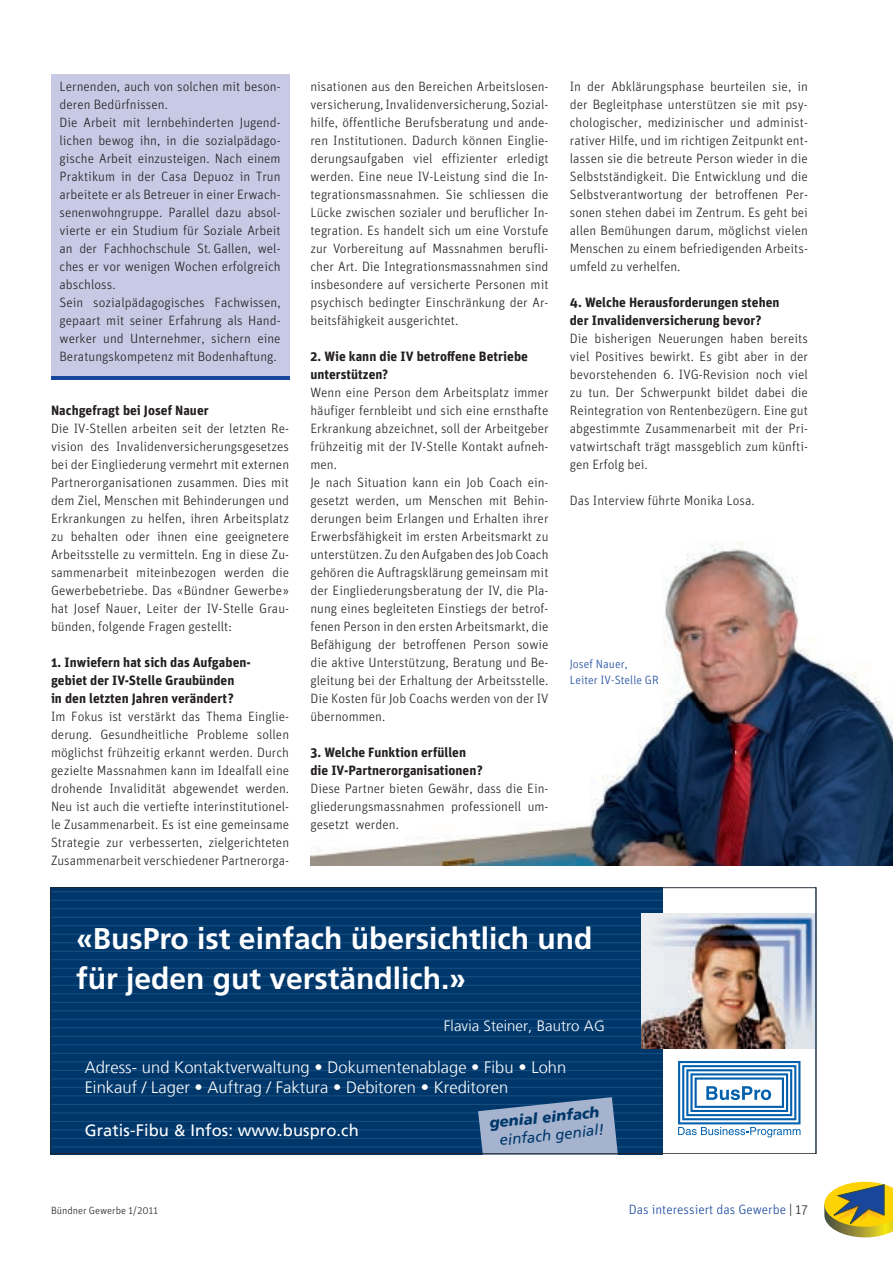
<style>
.page{position:relative;width:893px;height:1263px;background:#fff}
.page>*{position:absolute;margin:0;border:0;box-sizing:border-box;transform-origin:0 0}
.t1{font:700 30px/39.6px "Frutiger LT Std";color:#fff}
.t2{font:300 16.5px/19.8px "Frutiger";letter-spacing:.005em;color:#fff}
.t3{font:16.5px "Frutiger";letter-spacing:.005em;color:#fff}
.t4{font:italic 15px/18px "Frutiger";color:#00376b;text-align:center}
.t5{font:300 15px "Frutiger";letter-spacing:.005em;color:#fff}
.t6{font:13.5px/18px "Unit SO Pri Light";color:#231f20}
.t7{font:13.5px "Unit SO Pri Light";color:#18469d}
.t8{font:12px/16.5px "Unit SO Pri Light";color:#18469d}
.t9{font:10.5px "Unit SO Pri Light";color:#231f20}
.s1{font-family:"Unit SO Pri Bold"}
.s2{font-weight:900}
.s3{color:#231f20}
</style>
<div class="page">
<div style="left:51px;top:74px;width:238px;height:305px;background:#c7c9e5"></div>
<img style="left:310px;top:542px;width:583px;height:324px">
<hr style="left:51px;top:376px;width:238px;height:3px;background:#18469d">
<svg style="left:50px;top:887px;width:766px;height:267px;background:#2e5881"></svg>
<svg style="left:824px;top:1182px;width:69px;height:55px;background:#b0a650"></svg>
<p class="t6" style="left:60px;top:78px;width:223px">Lernenden, auch von solchen mit beson&shy;deren Bedürfnissen.<br>Die Arbeit mit lernbehinderten Jugend&shy;lichen bewog ihn, in die sozialpädago&shy;gische Arbeit einzusteigen. Nach einem Praktikum in der Casa Depuoz in Trun arbeitete er als Betreuer in einer Erwach&shy;senenwohngruppe. Parallel dazu absol&shy;vierte er ein Studium für Soziale Arbeit an der Fachhochschule St. Gallen, wel&shy;ches er vor wenigen Wochen erfolgreich abschloss.<br>Sein sozialpädagogisches Fachwissen, gepaart mit seiner Erfahrung als Hand&shy;werker und Unternehmer, sichern eine Beratungskompetenz mit Bodenhaftung.</p>
<p class="t6" style="left:51px;top:402px;width:240px"><span class="s1">Nachgefragt bei Josef Nauer<br></span>Die IV-Stellen arbeiten seit der letzten Re&shy;vision des Invalidenversicherungsgesetzes bei der Eingliederung vermehrt mit externen Partnerorganisationen zusammen. Dies mit dem Ziel, Menschen mit Behinderungen und Erkrankungen zu helfen, ihren Arbeitsplatz zu behalten oder ihnen eine geeignetere Arbeitsstelle zu vermitteln. Eng in diese Zu&shy;sammenarbeit miteinbezogen werden die Gewerbebetriebe. Das «Bündner Gewerbe» hat Josef Nauer, Leiter der IV-Stelle Grau&shy;bünden, folgende Fragen gestellt:</p>
<p class="t6" style="left:51px;top:654px;width:240px"><span class="s1">1. Inwiefern hat sich das Aufgaben&shy;gebiet der IV-Stelle Graubünden<br>in den letzten Jahren verändert?<br></span>Im Fokus ist verstärkt das Thema Einglie&shy;derung. Gesundheitliche Probleme sollen möglichst frühzeitig erkannt werden. Durch gezielte Massnahmen kann im Idealfall eine drohende Invalidität abgewendet werden.<br>Neu ist auch die vertiefte interinstitutionel&shy;le Zusammenarbeit. Es ist eine gemeinsame Strategie zur verbesserten, zielgerichteten Zusammenarbeit verschiedener Partnerorga-</p>
<p class="t6" style="left:310px;top:77px;width:240px;text-align:justify">nisationen aus den Bereichen Arbeitslosen&shy;versicherung, Invalidenversicherung, Sozial&shy;hilfe, öffentliche Berufsberatung und ande&shy;ren Institutionen. Dadurch können Einglie&shy;derungsaufgaben viel effizienter erledigt werden. Eine neue IV-Leistung sind die In&shy;tegrationsmassnahmen. Sie schliessen die Lücke zwischen sozialer und beruflicher In&shy;tegration. Es handelt sich um eine Vorstufe zur Vorbereitung auf Massnahmen berufli&shy;cher Art. Die Integrationsmassnahmen sind insbesondere auf versicherte Personen mit psychisch bedingter Einschränkung der Ar&shy;beitsfähigkeit ausgerichtet.</p>
<p class="t6" style="left:310px;top:347px;width:240px"><span class="s1">2. Wie kann die IV betroffene Betriebe unterstützen?<br></span>Wenn eine Person dem Arbeitsplatz immer häufiger fernbleibt und sich eine ernsthafte Erkrankung abzeichnet, soll der Arbeitgeber frühzeitig mit der IV-Stelle Kontakt aufneh&shy;men.<br>Je nach Situation kann ein Job Coach ein&shy;gesetzt werden, um Menschen mit Behin&shy;derungen beim Erlangen und Erhalten ihrer Erwerbsfähigkeit im ersten Arbeitsmarkt zu unterstützen. Zu den Aufgaben des Job Coach gehören die Auftragsklärung gemeinsam mit der Eingliederungsberatung der IV, die Pla&shy;nung eines begleiteten Einstiegs der betrof&shy;fenen Person in den ersten Arbeitsmarkt, die Befähigung der betroffenen Person sowie die aktive Unterstützung, Beratung und Be&shy;gleitung bei der Erhaltung der Arbeitsstelle.<br>Die Kosten für Job Coachs werden von der IV übernommen.</p>
<p class="t6" style="left:310px;top:743px;width:240px"><span class="s1">3. Welche Funktion erfüllen<br>die IV-Partnerorganisationen?<br></span>Diese Partner bieten Gewähr, dass die Ein&shy;gliederungsmassnahmen professionell um&shy;gesetzt werden.</p>
<p class="t6" style="left:570px;top:77px;width:240px;text-align:justify">In der Abklärungsphase beurteilen sie, in der Begleitphase unterstützen sie mit psy&shy;chologischer, medizinischer und administ&shy;rativer Hilfe, und im richtigen Zeitpunkt ent&shy;lassen sie die betreute Person wieder in die Selbstständigkeit. Die Entwicklung und die Selbstverantwortung der betroffenen Per&shy;sonen stehen dabei im Zentrum. Es geht bei allen Bemühungen darum, möglichst vielen Menschen zu einem befriedigenden Arbeits&shy;umfeld zu verhelfen.</p>
<p class="t6" style="left:570px;top:293px;width:240px"><span class="s1">4. Welche Herausforderungen stehen<br>der Invalidenversicherung bevor?<br></span>Die bisherigen Neuerungen haben bereits viel Positives bewirkt. Es gibt aber in der bevorstehenden 6. IVG-Revision noch viel zu tun. Der Schwerpunkt bildet dabei die Reintegration von Rentenbezügern. Eine gut abgestimmte Zusammenarbeit mit der Pri&shy;vatwirtschaft trägt massgeblich zum künfti&shy;gen Erfolg bei.</p>
<p class="t6" style="left:570px;top:491px;width:186px">Das Interview führte Monika Losa.</p>
<p class="t8" style="left:570px;top:655px;width:90px">Josef Nauer,<br>Leiter IV-Stelle GR</p>
<p class="t1" style="left:76px;top:919px;width:518px">«BusPro ist einfach übersichtlich und für jeden gut verständlich.»</p>
<p class="t5" style="left:444px;top:1017px;width:162px">Flavia Steiner, Bautro AG</p>
<p class="t2" style="left:85px;top:1058px;width:483px">Adress- und Kontaktverwaltung • Dokumentenablage • Fibu • Lohn<br>Einkauf / Lager • Auftrag / Faktura • Debitoren • Kreditoren</p>
<p class="t3" style="left:85px;top:1120px;width:276px">Gratis-Fibu &amp; Infos: www.buspro.ch</p>
<p class="t4" style="left:489px;top:1114px;width:115px;rotate:-6deg"><span class="s2">genial einfach </span>einfach genial!</p>
<p class="t9" style="left:51px;top:1204px;width:109px">Bündner Gewerbe 1/2011</p>
<p class="t7" style="left:629px;top:1201px;width:181px">Das interessiert das Gewerbe <span class="s3">| 17</span></p>
</div>
